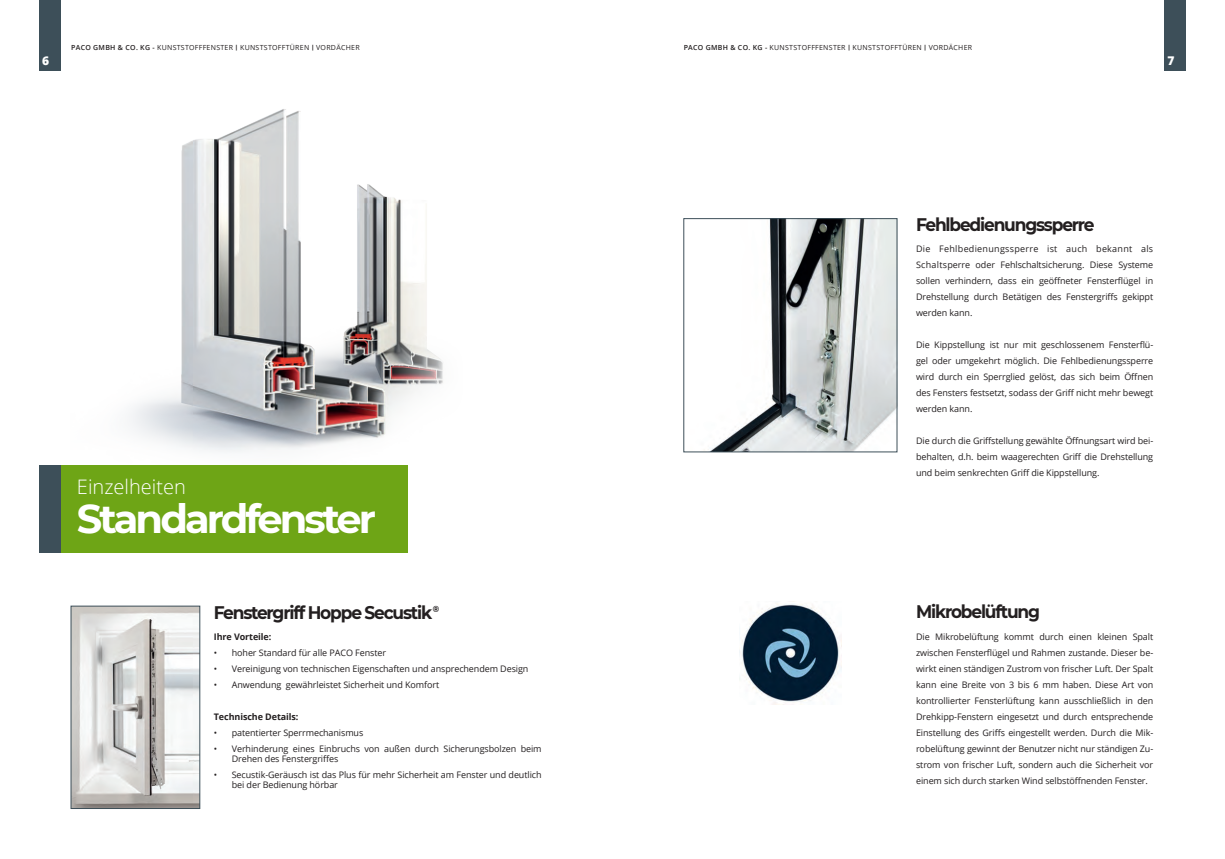
<style>
.page{position:relative;width:1225px;height:859px;background:#fff}
.page>*{position:absolute;margin:0;border:0;box-sizing:border-box;transform-origin:0 0}
.t1{font:700 40px "Montserrat";letter-spacing:-.075em;color:#fff}
.t2{font:300 20px "Open Sans";color:#fff}
.t3{font:700 18.2px "Montserrat";letter-spacing:-.07em;color:#231f20;scale:.93 1}
.t4{font:800 12px "Open Sans";color:#fff}
.t5{font:9px/16px "Open Sans";letter-spacing:-.01em;color:#231f20;text-align:justify}
.t6{font:700 9px "Open Sans";letter-spacing:-.01em;color:#231f20}
.t7{font:7px "Open Sans";letter-spacing:.04em;color:#231f20}
.s1{font-weight:600}
.s2{font-family:"Metropolis";font-weight:700}
</style>
<div class="page">
<div style="left:39px;top:0;width:21px;height:70px;background:#3d4f59"></div>
<div style="left:1164px;top:0;width:21px;height:70px;background:#3d4f59"></div>
<img style="left:711px;top:220px;width:184px;height:230px">
<div style="left:683px;top:218px;width:214px;height:234px;border:1px solid #3d4f59"></div>
<img style="left:739px;top:601px;width:102px;height:103px">
<img style="left:129px;top:109px;width:314px;height:383px">
<img style="left:73px;top:608px;width:125px;height:199px">
<div style="left:71px;top:606px;width:129px;height:203px;border:1px solid #3d4f59"></div>
<div style="left:39px;top:465px;width:368px;height:87px;background:#6ea516"></div>
<div style="left:39px;top:465px;width:21px;height:87px;background:#3d4f59"></div>
<p class="t7" style="left:71px;top:43px;width:290px"><span class="s1">PACO GMBH &amp; CO. KG -</span> KUNSTSTOFFFENSTER <span class="s2">|</span> KUNSTSTOFFTÜREN <span class="s2">|</span> VORDÄCHER</p>
<p class="t7" style="left:683px;top:43px;width:290px"><span class="s1">PACO GMBH &amp; CO. KG -</span> KUNSTSTOFFFENSTER <span class="s2">|</span> KUNSTSTOFFTÜREN <span class="s2">|</span> VORDÄCHER</p>
<h3 class="t4" style="left:42px;top:52px;width:9px">6</h3>
<h3 class="t4" style="left:1167px;top:52px;width:9px">7</h3>
<h2 class="t2" style="left:77px;top:473px;width:110px">Einzelheiten</h2>
<h1 class="t1" style="left:77px;top:490px;width:300px">Standardfenster</h1>
<h3 class="t3" style="left:214px;top:599px;width:244px">Fenstergriff Hoppe Secustik<sup>®</sup></h3>
<p class="t6" style="left:214px;top:631px;width:59px">Ihre Vorteile:</p>
<p class="t5" style="left:214px;top:645px;width:174px">• hoher Standard für alle PACO Fenster</p>
<p class="t5" style="left:214px;top:661px;width:316px">• Vereinigung von technischen Eigenschaften und ansprechendem Design</p>
<p class="t5" style="left:214px;top:677px;width:227px">• Anwendung gewährleistet Sicherheit und Komfort</p>
<p class="t6" style="left:214px;top:711px;width:86px">Technische Details:</p>
<p class="t5" style="left:214px;top:725px;width:151px">• patentierter Sperrmechanismus</p>
<p class="t5" style="left:232px;top:744px;width:311px;line-height:10px;text-indent:-18px">• Verhinderung eines Einbruchs von außen durch Sicherungsbolzen beim<br>Drehen des Fenstergriffes</p>
<p class="t5" style="left:232px;top:770px;width:311px;line-height:10px;text-indent:-18px">• Secustik-Geräusch ist das Plus für mehr Sicherheit am Fenster und deutlich bei der Bedienung hörbar</p>
<h3 class="t3" style="left:916px;top:212px;width:193px">Fehlbedienungssperre</h3>
<p class="t5" style="left:916px;top:240px;width:239px">Die Fehlbedienungssperre ist auch bekannt als Schaltsperre oder Fehlschaltsicherung. Diese Systeme sollen verhindern, dass ein geöffneter Fensterflügel in Drehstellung durch Betätigen des Fenstergriffs gekippt werden kann.</p>
<p class="t5" style="left:916px;top:336px;width:239px">Die Kippstellung ist nur mit geschlossenem Fensterflü&shy;gel oder umgekehrt möglich. Die Fehlbedienungssperre wird durch ein Sperrglied gelöst, das sich beim Öffnen des Fensters festsetzt, sodass der Griff nicht mehr bewegt werden kann.</p>
<p class="t5" style="left:916px;top:432px;width:239px">Die durch die Griffstellung gewählte Öffnungsart wird bei&shy;behalten, d.h. beim waagerechten Griff die Drehstellung und beim senkrechten Griff die Kippstellung.</p>
<h3 class="t3" style="left:916px;top:598px;width:135px">Mikrobelüftung</h3>
<p class="t5" style="left:916px;top:628px;width:239px">Die Mikrobelüftung kommt durch einen kleinen Spalt zwischen Fensterflügel und Rahmen zustande. Dieser be&shy;wirkt einen ständigen Zustrom von frischer Luft. Der Spalt kann eine Breite von 3 bis 6 mm haben. Diese Art von kontrollierter Fensterlüftung kann ausschließlich in den Drehkipp-Fenstern eingesetzt und durch entsprechende Einstellung des Griffs eingestellt werden. Durch die Mik&shy;robelüftung gewinnt der Benutzer nicht nur ständigen Zu&shy;strom von frischer Luft, sondern auch die Sicherheit vor einem sich durch starken Wind selbstöffnenden Fenster.</p>
</div>
